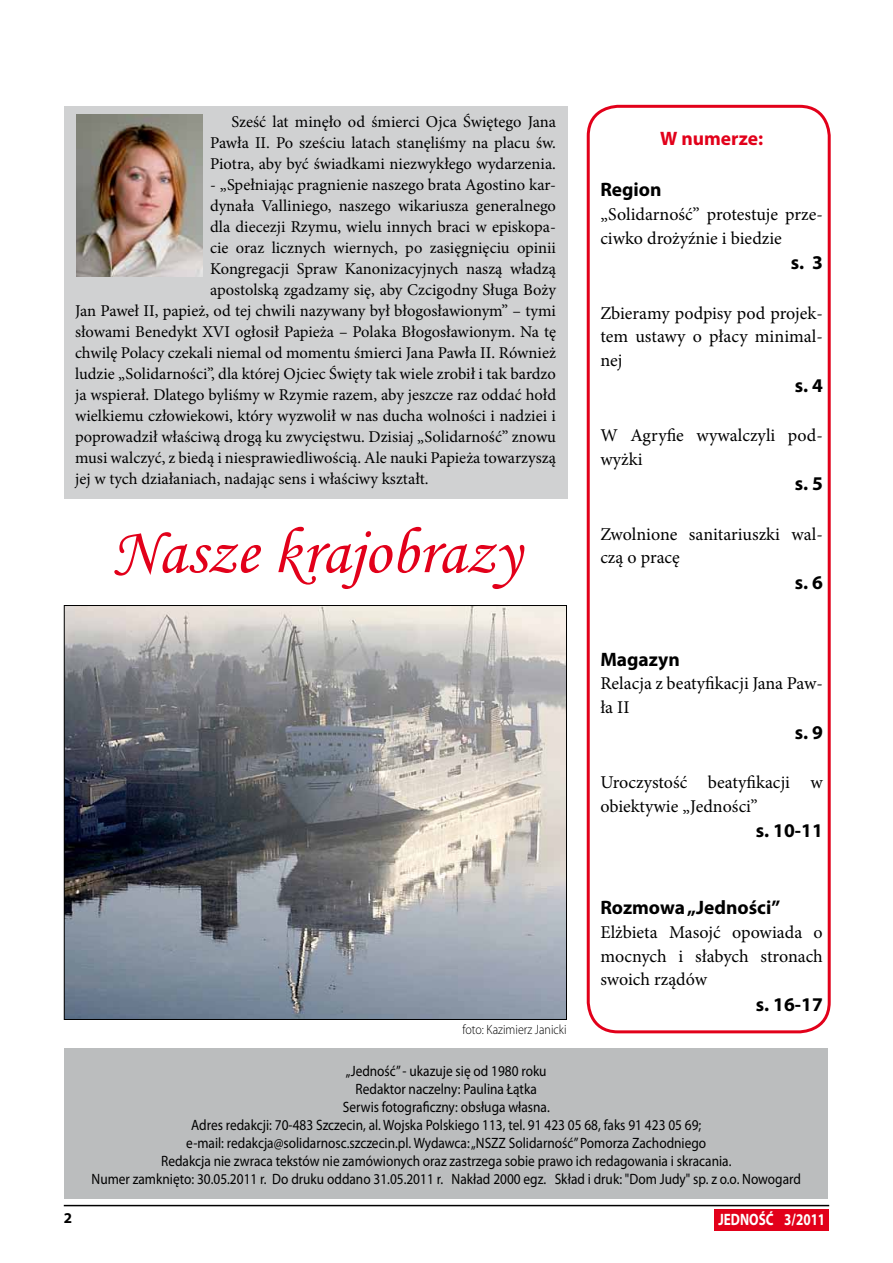
<style>
.page{position:relative;width:893px;height:1263px;background:#fff}
.page>*{position:absolute;margin:0;border:0;box-sizing:border-box;transform-origin:0 0}
.t1{font:66px "Monotype Corsiva";color:#e2001a}
.t2{font:700 19.5px "Myriad Pro";color:#000}
.t3{font:700 19.5px "Myriad Pro";color:#e2001a}
.t4{font:18px/23.7px "Minion Pro";color:#000}
.t5{font:16.5px/21px "Minion Pro";color:#000;text-align:justify}
.t6{font:700 16.5px "Myriad Pro";color:#fff;scale:.8 1}
.t7{font:15px/18px "Myriad Pro";color:#000;text-align:center;scale:.89 1}
.t8{font:700 15px "Myriad Pro";color:#000}
.t9{font:300 13.5px "Myriad Pro";color:#000;scale:.89 1}
</style>
<div class="page">
<div style="left:714px;top:1209px;width:115px;height:21px;background:#e2001a"></div>
<hr style="left:64px;top:1205px;width:765px;height:1px;background:#000">
<div style="left:64px;top:106px;width:503px;height:393px;background:#d0d1d2"></div>
<div style="left:64px;top:1048px;width:764px;height:151px;background:#bbbdbe"></div>
<div style="left:587px;top:105px;width:244px;height:928px;border:3px solid #e2001a;border-radius:30px"></div>
<img style="left:76px;top:114px;width:126px;height:162px">
<img style="left:66px;top:607px;width:499px;height:411px">
<p class="t5" style="left:210px;top:111px;width:347px;text-indent:21px">Sześć lat minęło od śmierci Ojca Świętego Jana Pawła II. Po sześciu latach stanęliśmy na placu św.<br>Piotra, aby być świadkami niezwykłego wydarzenia.</p>
<p class="t5" style="left:210px;top:174px;width:347px">- „Spełniając pragnienie naszego brata Agostino kar-</p>
<p class="t5" style="left:210px;top:195px;width:347px">dynała Valliniego, naszego wikariusza generalnego</p>
<p class="t5" style="left:210px;top:216px;width:347px">dla diecezji Rzymu, wielu innych braci w episkopa-</p>
<p class="t5" style="left:210px;top:237px;width:347px">cie oraz licznych wiernych, po zasięgnięciu opinii</p>
<p class="t5" style="left:210px;top:258px;width:347px">Kongregacji Spraw Kanonizacyjnych naszą władzą</p>
<p class="t5" style="left:210px;top:279px;width:347px">apostolską zgadzamy się, aby Czcigodny Sługa Boży</p>
<p class="t5" style="left:75px;top:300px;width:482px">Jan Paweł II, papież, od tej chwili nazywany był błogosławionym” – tymi</p>
<p class="t5" style="left:75px;top:321px;width:482px">słowami Benedykt XVI ogłosił Papieża – Polaka Błogosławionym. Na tę</p>
<p class="t5" style="left:75px;top:342px;width:482px">chwilę Polacy czekali niemal od momentu śmierci Jana Pawła II. Również</p>
<p class="t5" style="left:75px;top:363px;width:482px">ludzie „Solidarności”, dla której Ojciec Święty tak wiele zrobił i tak bardzo</p>
<p class="t5" style="left:75px;top:384px;width:482px">ja wspierał. Dlatego byliśmy w Rzymie razem, aby jeszcze raz oddać hołd</p>
<p class="t5" style="left:75px;top:405px;width:482px">wielkiemu człowiekowi, który wyzwolił w nas ducha wolności i nadziei i</p>
<p class="t5" style="left:75px;top:426px;width:482px">poprowadził właściwą drogą ku zwycięstwu. Dzisiaj „Solidarność” znowu</p>
<p class="t5" style="left:75px;top:447px;width:482px">musi walczyć, z biedą i niesprawiedliwością. Ale nauki Papieża towarzyszą</p>
<p class="t5" style="left:75px;top:468px;width:355px">jej w tych działaniach, nadając sens i właściwy kształt.</p>
<h1 class="t1" style="left:111px;top:512px;width:411px">Nasze krajobrazy</h1>
<p class="t9" style="left:462px;top:1022px;width:119px">foto: Kazimierz Janicki</p>
<p class="t3" style="left:660px;top:126px;width:105px">W numerze:</p>
<p class="t2" style="left:600px;top:177px;width:63px">Region</p>
<p class="t4" style="left:600px;top:202px;width:224px">„Solidarność” protestuje prze&shy;ciwko drożyźnie i biedzie</p>
<p class="t2" style="left:791px;top:250px;width:34px">s. 3</p>
<p class="t4" style="left:600px;top:301px;width:224px;text-align:justify">Zbieramy podpisy pod projek&shy;tem ustawy o płacy minimal&shy;nej</p>
<p class="t2" style="left:795px;top:372px;width:30px">s. 4</p>
<p class="t4" style="left:600px;top:423px;width:224px">W Agryfie wywalczyli pod&shy;wyżki</p>
<p class="t2" style="left:795px;top:471px;width:30px">s. 5</p>
<p class="t4" style="left:600px;top:522px;width:224px">Zwolnione sanitariuszki wal&shy;czą o pracę</p>
<p class="t2" style="left:795px;top:570px;width:30px">s. 6</p>
<p class="t2" style="left:600px;top:646px;width:81px">Magazyn</p>
<p class="t4" style="left:600px;top:672px;width:224px">Relacja z beatyfikacji Jana Paw&shy;ła II</p>
<p class="t2" style="left:795px;top:719px;width:30px">s. 9</p>
<p class="t4" style="left:600px;top:770px;width:224px">Uroczystość beatyfikacji w obiektywie „Jedności”</p>
<p class="t2" style="left:756px;top:818px;width:68px">s. 10-11</p>
<p class="t2" style="left:600px;top:895px;width:181px">Rozmowa „Jedności”</p>
<p class="t4" style="left:600px;top:920px;width:224px;text-align:justify">Elżbieta Masojć opowiada o mocnych i słabych stronach swoich rządów</p>
<p class="t2" style="left:756px;top:992px;width:68px">s. 16-17</p>
<p class="t7" style="left:92px;top:1062px;width:798px">„Jedność” - ukazuje się od 1980 roku<br>Redaktor naczelny: Paulina Łątka<br>Serwis fotograficzny: obsługa własna.<br>Adres redakcji: 70-483 Szczecin, al. Wojska Polskiego 113, tel. 91 423 05 68, faks 91 423 05 69;<br>e-mail: redakcja@solidarnosc.szczecin.pl. Wydawca: „NSZZ Solidarność” Pomorza Zachodniego<br>Redakcja nie zwraca tekstów nie zamówionych oraz zastrzega sobie prawo ich redagowania i skracania.<br>Numer zamknięto: 30.05.2011 r. Do druku oddano 31.05.2011 r. Nakład 2000 egz. Skład i druk: "Dom Judy" sp. z o.o. Nowogard</p>
<p class="t8" style="left:64px;top:1208px;width:10px">2</p>
<p class="t6" style="left:718px;top:1208px;width:135px">JEDNOŚĆ 3/2011</p>
</div>
